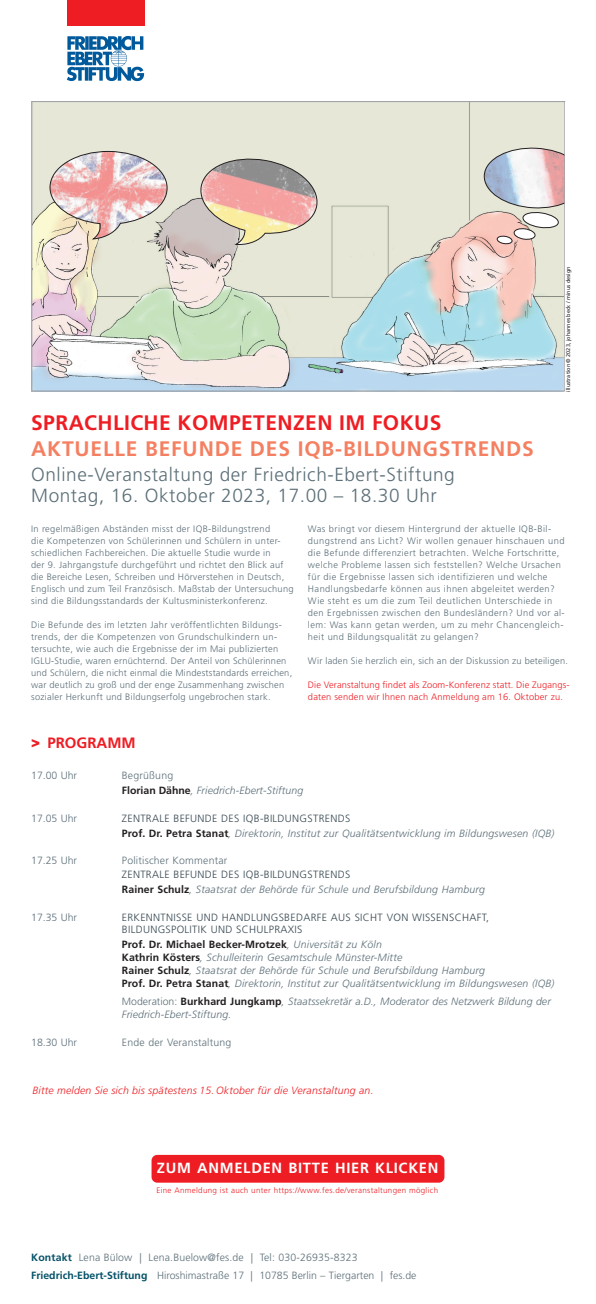
<style>
.page{position:relative;width:596px;height:1304px;background:#fff}
.page>*{position:absolute;margin:0;border:0;box-sizing:border-box;transform-origin:0 0}
.t1{font:700 21px "Frutiger";letter-spacing:.04em;color:#f48061}
.t2{font:700 21px "Frutiger";letter-spacing:.02em;color:#ee1d23}
.t3{font:300 19px/21px "Frutiger";letter-spacing:.03em;color:#5c6f78}
.t4{font:700 15px "Frutiger";color:#ee1d23}
.t5{font:700 14.7px "Frutiger";letter-spacing:.05em;color:#fff}
.t6{font:italic 300 10.5px/13px "Frutiger";letter-spacing:.02em;color:#5c6f78}
.t7{font:300 10.5px "Frutiger";letter-spacing:.015em;color:#5c6f78}
.t8{font:300 10.5px/12px "Frutiger";letter-spacing:.03em;color:#374851}
.t9{font:italic 300 10.5px "Frutiger";letter-spacing:.02em;color:#ee1d23}
.t10{font:300 9.3px/12px "Frutiger";letter-spacing:.035em;color:#5c6f78}
.t11{font:300 9.3px/12px "Frutiger";letter-spacing:.01em;color:#ee1d23}
.t12{font:300 8px "Frutiger";letter-spacing:.04em;color:#ee1d23}
.t13{font:5.5px "Frutiger";color:#231f20}
.s1{font-weight:900}
.s2{font-style:normal}
.s3{font-weight:700;font-style:normal;color:#231f20}
.s4{font-style:normal;color:#374851}
.s5{font-weight:700;color:#045268}
</style>
<div class="page">
<img style="left:34px;top:357px;width:528px;height:32px">
<svg style="left:34px;top:103px;width:528px;height:254px;background:#dce0d3"></svg>
<div style="left:151px;top:1155px;width:293px;height:28px;background:#ee1d23;border-radius:6px"></div>
<div style="left:67px;top:0;width:77px;height:25px;background:#ee1d23"></div>
<img style="left:66px;top:35px;width:79px;height:47px">
<svg style="left:198px;top:155px;width:122px;height:90px;background:#d5bbad"></svg>
<svg style="left:49px;top:151px;width:118px;height:89px;background:#e3c6c1"></svg>
<svg style="left:482px;top:146px;width:80px;height:98px"></svg>
<div style="left:32px;top:101px;width:532px;height:290px;border:1px solid #a0a1a5"></div>
<h1 class="t2" style="left:31px;top:410px;width:411px">SPRACHLICHE KOMPETENZEN IM FOKUS</h1>
<h1 class="t1" style="left:31px;top:436px;width:504px">AKTUELLE BEFUNDE DES IQB-BILDUNGSTRENDS</h1>
<h2 class="t3" style="left:31px;top:464px;width:425px">Online-Veranstaltung der Friedrich-Ebert-Stiftung<br>Montag, 16. Oktober 2023, 17.00 – 18.30 Uhr</h2>
<p class="t13" style="left:564px;top:392px;width:127px;rotate:-90deg">illustration © 2023, johannes beck / minus design</p>
<p class="t10" style="left:31px;top:523px;width:264px">In regelmäßigen Abständen misst der IQB-Bildungstrend<br>die Kompetenzen von Schülerinnen und Schülern in unter&shy;schiedlichen Fachbereichen. Die aktuelle Studie wurde in<br>der 9. Jahrgangstufe durchgeführt und richtet den Blick auf die Bereiche Lesen, Schreiben und Hörverstehen in Deutsch, Englisch und zum Teil Französisch. Maßstab der Untersuchung sind die Bildungsstandards der Kultusministerkonferenz.</p>
<p class="t10" style="left:31px;top:619px;width:262px">Die Befunde des im letzten Jahr veröffentlichten Bildungs&shy;trends, der die Kompetenzen von Grundschulkindern un&shy;tersuchte, wie auch die Ergebnisse der im Mai publizierten IGLU-Studie, waren ernüchternd. Der Anteil von Schülerinnen und Schülern, die nicht einmal die Mindeststandards erreichen, war deutlich zu groß und der enge Zusammenhang zwischen sozialer Herkunft und Bildungserfolg ungebrochen stark.</p>
<p class="t10" style="left:308px;top:523px;width:258px">Was bringt vor diesem Hintergrund der aktuelle IQB-Bil&shy;dungstrend ans Licht? Wir wollen genauer hinschauen und die Befunde differenziert betrachten. Welche Fortschritte, welche Probleme lassen sich feststellen? Welche Ursachen für die Ergebnisse lassen sich identifizieren und welche Handlungsbedarfe können aus ihnen abgeleitet werden?<br>Wie steht es um die zum Teil deutlichen Unterschiede in den Ergebnissen zwischen den Bundesländern? Und vor al&shy;lem: Was kann getan werden, um zu mehr Chancengleich&shy;heit und Bildungsqualität zu gelangen?</p>
<p class="t10" style="left:308px;top:655px;width:261px">Wir laden Sie herzlich ein, sich an der Diskussion zu beteiligen.</p>
<p class="t11" style="left:308px;top:679px;width:263px">Die Veranstaltung findet als Zoom-Konferenz statt. Die Zugangs&shy;daten senden wir Ihnen nach Anmeldung am 16. Oktober zu.</p>
<h3 class="t4" style="left:31px;top:734px;width:106px"><span class="s1">&gt;</span> PROGRAMM</h3>
<p class="t7" style="left:31px;top:770px;width:47px">17.00 Uhr</p>
<p class="t6" style="left:122px;top:768px;width:183px;line-height:15px"><span class="s2">Begrüßung<br></span><span class="s3">Florian Dähne</span>, Friedrich-Ebert-Stiftung</p>
<p class="t7" style="left:31px;top:812px;width:47px">17.05 Uhr</p>
<p class="t6" style="left:122px;top:811px;width:434px;line-height:14.6px"><span class="s4">ZENTRALE BEFUNDE DES IQB-BILDUNGSTRENDS<br></span><span class="s3">Prof. Dr. Petra Stanat</span>, Direktorin, Institut zur Qualitätsentwicklung im Bildungswesen (IQB)</p>
<p class="t7" style="left:31px;top:855px;width:47px">17.25 Uhr</p>
<p class="t7" style="left:122px;top:855px;width:107px">Politischer Kommentar</p>
<p class="t6" style="left:122px;top:868px;width:364px;line-height:14.6px"><span class="s4">ZENTRALE BEFUNDE DES IQB-BILDUNGSTRENDS<br></span><span class="s3">Rainer Schulz</span>, Staatsrat der Behörde für Schule und Berufsbildung Hamburg</p>
<p class="t7" style="left:31px;top:911px;width:47px">17.35 Uhr</p>
<p class="t8" style="left:122px;top:911px;width:368px">ERKENNTNISSE UND HANDLUNGSBEDARFE AUS SICHT VON WISSENSCHAFT,<br>BILDUNGSPOLITIK UND SCHULPRAXIS</p>
<p class="t6" style="left:122px;top:938px;width:434px"><span class="s3">Prof. Dr. Michael Becker-Mrotzek</span>, Universität zu Köln<br><span class="s3">Kathrin Kösters</span>, Schulleiterin Gesamtschule Münster-Mitte<br><span class="s3">Rainer Schulz</span>, Staatsrat der Behörde für Schule und Berufsbildung Hamburg<br><span class="s3">Prof. Dr. Petra Stanat</span>, Direktorin, Institut zur Qualitätsentwicklung im Bildungswesen (IQB)</p>
<p class="t6" style="left:122px;top:995px;width:430px;line-height:12.6px"><span class="s2">Moderation:</span> <span class="s3">Burkhard Jungkamp</span>, Staatssekretär a.D., Moderator des Netzwerk Bildung der<br>Friedrich-Ebert-Stiftung.</p>
<p class="t7" style="left:31px;top:1036px;width:47px">18.30 Uhr</p>
<p class="t7" style="left:122px;top:1036px;width:111px">Ende der Veranstaltung</p>
<p class="t9" style="left:32px;top:1085px;width:342px">Bitte melden Sie sich bis spätestens 15. Oktober für die Veranstaltung an.</p>
<h3 class="t5" style="left:157px;top:1160px;width:283px">ZUM ANMELDEN BITTE HIER KLICKEN</h3>
<p class="t12" style="left:156px;top:1185px;width:283px">Eine Anmeldung ist auch unter https://www.fes.de/veranstaltungen möglich</p>
<p class="t7" style="left:31px;top:1252px;width:328px"><span class="s5">Kontakt</span> Lena Bülow | Lena.Buelow@fes.de | Tel: 030-26935-8323</p>
<p class="t7" style="left:31px;top:1270px;width:386px"><span class="s5">Friedrich-Ebert-Stiftung</span> Hiroshimastraße 17 | 10785 Berlin – Tiergarten | fes.de</p>
</div>
